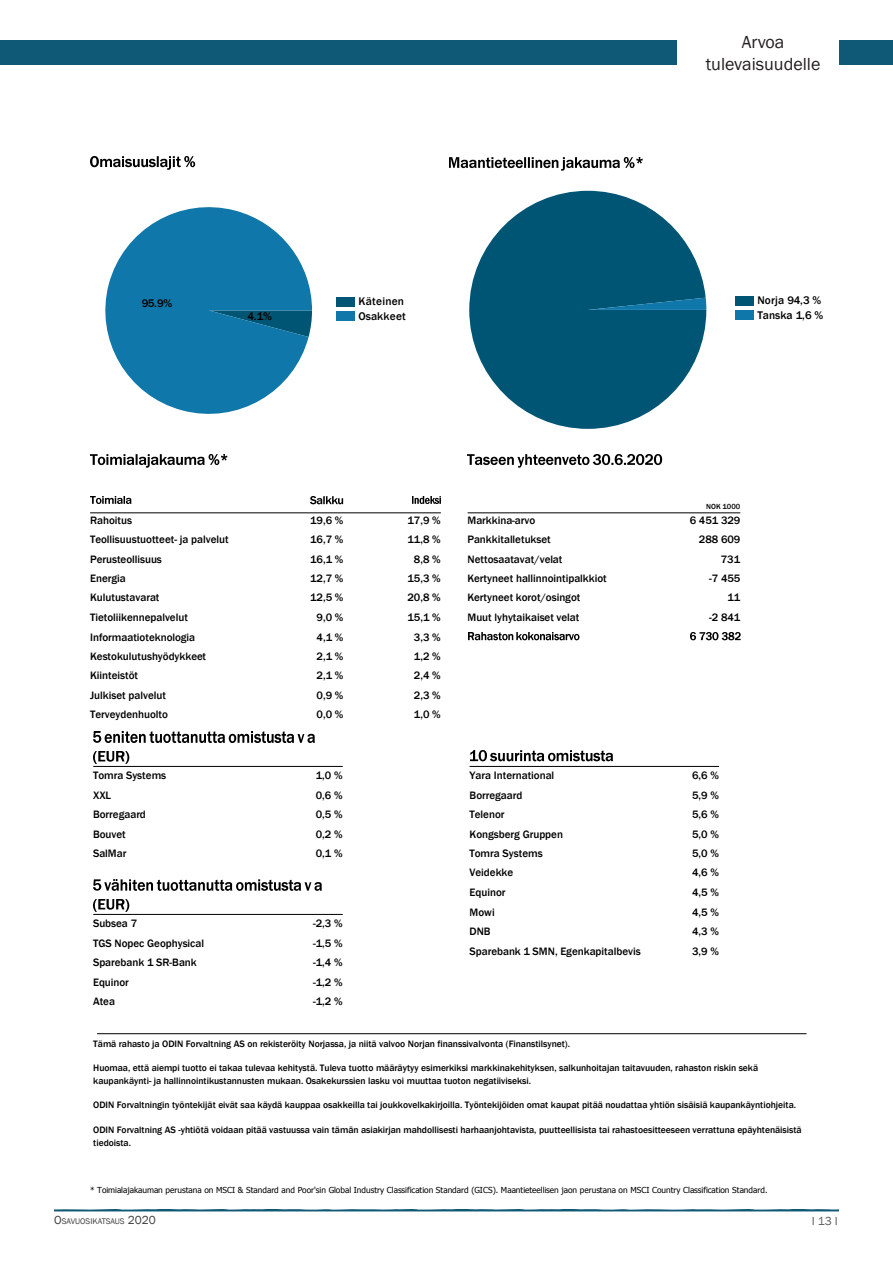
<style>
.page{position:relative;width:893px;height:1263px;background:#fff}
.page>*{position:absolute;margin:0;border:0;box-sizing:border-box;transform-origin:0 0}
.t1{font:18px/21.6px "Franklin Gothic";color:#231f20;text-align:center}
.t2{font:12px "Franklin Gothic";color:#5f5f62}
.t3{font:500 11.4px/14.5px "Franklin Gothic";letter-spacing:.01em;color:#000}
.t4{font:500 11.1px/19.5px "Franklin Gothic";letter-spacing:-.005em;color:#000}
.t5{font:500 9.6px/12.3px "Franklin Gothic";letter-spacing:-.005em;color:#000}
.t6{font:8.4px "Franklin Gothic";color:#3e3e3f}
.t7{font:8.25px "Tahoma";letter-spacing:-.005em;color:#000}
.t8{font:500 7.65px "Franklin Gothic";color:#000}
.s1{font-size:12px}
</style>
<div class="page">
<svg style="left:54px;top:1209px;width:785px;height:2px;background:#35728b"></svg>
<div style="left:0;top:41px;width:893px;height:24px;background:#105976"></div>
<div style="left:677px;top:35px;width:161px;height:42px;background:#fff"></div>
<hr style="left:93px;top:766px;width:250px;height:1px;background:#000">
<img style="left:94px;top:732px;width:220px;height:10px">
<img style="left:94px;top:751px;width:35px;height:16px">
<hr style="left:470px;top:766px;width:249px;height:1px;background:#000">
<img style="left:471px;top:751px;width:142px;height:16px">
<hr style="left:93px;top:914px;width:250px;height:1px;background:#000">
<img style="left:94px;top:880px;width:228px;height:10px">
<img style="left:94px;top:899px;width:35px;height:16px">
<img style="left:91px;top:156px;width:104px;height:14px">
<svg style="left:105px;top:207px;width:207px;height:207px;fill:#0f77a9"></svg>
<div style="left:336px;top:297px;width:18px;height:9px;background:#005575"></div>
<div style="left:336px;top:312px;width:18px;height:9px;background:#0f77a9"></div>
<img style="left:90px;top:454px;width:137px;height:14px">
<img style="left:467px;top:454px;width:196px;height:14px">
<hr style="left:468px;top:513px;width:272px;height:1px;background:#000">
<img style="left:468px;top:633px;width:111px;height:8px">
<img style="left:690px;top:633px;width:50px;height:8px">
<img style="left:90px;top:496px;width:41px;height:17px">
<img style="left:311px;top:496px;width:33px;height:17px">
<img style="left:412px;top:496px;width:29px;height:17px">
<hr style="left:90px;top:513px;width:351px;height:1px;background:#000">
<img style="left:450px;top:157px;width:193px;height:14px">
<svg style="left:469px;top:191px;width:237px;height:238px;fill:#005575"></svg>
<svg style="left:588px;top:298px;width:118px;height:12px"></svg>
<div style="left:735px;top:296px;width:18px;height:9px;background:#005575"></div>
<div style="left:735px;top:310px;width:18px;height:10px;background:#0f77a9"></div>
<hr style="left:97px;top:1033px;width:709px;height:1px;background:#000">
<h1 class="t1" style="left:706px;top:32px;width:116px">Arvoa tulevaisuudelle</h1>
<p class="t3" style="left:142px;top:296px;width:32px">95.9%</p>
<p class="t3" style="left:359px;top:294px;width:49px">Käteinen<br>Osakkeet</p>
<p class="t3" style="left:248px;top:309px;width:26px">4.1%</p>
<p class="t3" style="left:758px;top:293px;width:67px">Norja 94,3 %<br>Tanska 1,6 %</p>
<p class="t4" style="left:90px;top:510px;width:43px">Rahoitus</p>
<p class="t4" style="left:310px;top:510px;width:35px">19,6 %</p>
<p class="t4" style="left:408px;top:510px;width:35px">17,9 %</p>
<p class="t4" style="left:90px;top:530px;width:140px">Teollisuustuotteet- ja palvelut</p>
<p class="t4" style="left:310px;top:530px;width:35px">16,7 %</p>
<p class="t4" style="left:408px;top:530px;width:35px">11,8 %</p>
<p class="t4" style="left:90px;top:549px;width:73px">Perusteollisuus</p>
<p class="t4" style="left:310px;top:549px;width:35px">16,1 %</p>
<p class="t4" style="left:414px;top:549px;width:28px">8,8 %</p>
<p class="t4" style="left:90px;top:569px;width:37px">Energia</p>
<p class="t4" style="left:310px;top:569px;width:35px">12,7 %</p>
<p class="t4" style="left:408px;top:569px;width:35px">15,3 %</p>
<p class="t4" style="left:90px;top:588px;width:71px">Kulutustavarat</p>
<p class="t4" style="left:310px;top:588px;width:35px">12,5 %</p>
<p class="t4" style="left:408px;top:588px;width:35px">20,8 %</p>
<p class="t4" style="left:90px;top:608px;width:99px">Tietoliikennepalvelut</p>
<p class="t4" style="left:317px;top:608px;width:28px">9,0 %</p>
<p class="t4" style="left:408px;top:608px;width:35px">15,1 %</p>
<p class="t4" style="left:90px;top:627px;width:107px">Informaatioteknologia</p>
<p class="t4" style="left:317px;top:627px;width:28px">4,1 %</p>
<p class="t4" style="left:414px;top:627px;width:28px">3,3 %</p>
<p class="t4" style="left:90px;top:647px;width:118px">Kestokulutushyödykkeet</p>
<p class="t4" style="left:317px;top:647px;width:28px">2,1 %</p>
<p class="t4" style="left:414px;top:647px;width:28px">1,2 %</p>
<p class="t4" style="left:90px;top:666px;width:49px">Kiinteistöt</p>
<p class="t4" style="left:317px;top:666px;width:28px">2,1 %</p>
<p class="t4" style="left:414px;top:666px;width:28px">2,4 %</p>
<p class="t4" style="left:90px;top:686px;width:77px">Julkiset palvelut</p>
<p class="t4" style="left:317px;top:686px;width:28px">0,9 %</p>
<p class="t4" style="left:414px;top:686px;width:28px">2,3 %</p>
<p class="t4" style="left:90px;top:705px;width:79px">Terveydenhuolto</p>
<p class="t4" style="left:317px;top:705px;width:28px">0,0 %</p>
<p class="t4" style="left:414px;top:705px;width:28px">1,0 %</p>
<p class="t4" style="left:93px;top:766px;width:75px">Tomra Systems</p>
<p class="t4" style="left:316px;top:766px;width:28px">1,0 %</p>
<p class="t4" style="left:93px;top:785px;width:20px">XXL</p>
<p class="t4" style="left:316px;top:785px;width:28px">0,6 %</p>
<p class="t4" style="left:93px;top:805px;width:54px">Borregaard</p>
<p class="t4" style="left:316px;top:805px;width:28px">0,5 %</p>
<p class="t4" style="left:93px;top:824px;width:34px">Bouvet</p>
<p class="t4" style="left:316px;top:824px;width:28px">0,2 %</p>
<p class="t4" style="left:93px;top:844px;width:35px">SalMar</p>
<p class="t4" style="left:316px;top:844px;width:28px">0,1 %</p>
<p class="t4" style="left:93px;top:914px;width:46px">Subsea 7</p>
<p class="t4" style="left:313px;top:914px;width:31px">-2,3 %</p>
<p class="t4" style="left:93px;top:933px;width:112px">TGS Nopec Geophysical</p>
<p class="t4" style="left:313px;top:933px;width:31px">-1,5 %</p>
<p class="t4" style="left:93px;top:953px;width:105px">Sparebank 1 SR-Bank</p>
<p class="t4" style="left:313px;top:953px;width:31px">-1,4 %</p>
<p class="t4" style="left:93px;top:972px;width:37px">Equinor</p>
<p class="t4" style="left:313px;top:972px;width:31px">-1,2 %</p>
<p class="t4" style="left:93px;top:992px;width:23px">Atea</p>
<p class="t4" style="left:313px;top:992px;width:31px">-1,2 %</p>
<p class="t8" style="left:706px;top:501px;width:36px">NOK 1000</p>
<p class="t4" style="left:467px;top:510px;width:96px">Markkina-arvo<br>Pankkitalletukset<br>Nettosaatavat/velat</p>
<p class="t4" style="left:690px;top:510px;width:52px;text-align:right">6 451 329<br>288 609<br>731</p>
<p class="t4" style="left:467px;top:569px;width:141px">Kertyneet hallinnointipalkkiot<br>Kertyneet korot/osingot<br>Muut lyhytaikaiset velat</p>
<p class="t4" style="left:709px;top:569px;width:33px;text-align:right">-7 455<br>11<br>-2 841</p>
<p class="t4" style="left:470px;top:766px;width:86px">Yara International</p>
<p class="t4" style="left:692px;top:766px;width:28px">6,6 %</p>
<p class="t4" style="left:470px;top:785px;width:54px">Borregaard</p>
<p class="t4" style="left:692px;top:785px;width:28px">5,9 %</p>
<p class="t4" style="left:470px;top:805px;width:36px">Telenor</p>
<p class="t4" style="left:692px;top:805px;width:28px">5,6 %</p>
<p class="t4" style="left:470px;top:824px;width:95px">Kongsberg Gruppen</p>
<p class="t4" style="left:692px;top:824px;width:28px">5,0 %</p>
<p class="t4" style="left:470px;top:844px;width:75px">Tomra Systems</p>
<p class="t4" style="left:692px;top:844px;width:28px">5,0 %</p>
<p class="t4" style="left:470px;top:863px;width:45px">Veidekke</p>
<p class="t4" style="left:692px;top:863px;width:28px">4,6 %</p>
<p class="t4" style="left:470px;top:883px;width:37px">Equinor</p>
<p class="t4" style="left:692px;top:883px;width:28px">4,5 %</p>
<p class="t4" style="left:470px;top:902px;width:27px">Mowi</p>
<p class="t4" style="left:692px;top:902px;width:28px">4,5 %</p>
<p class="t4" style="left:470px;top:922px;width:23px">DNB</p>
<p class="t4" style="left:692px;top:922px;width:28px">4,3 %</p>
<p class="t4" style="left:470px;top:941px;width:173px">Sparebank 1 SMN, Egenkapitalbevis</p>
<p class="t4" style="left:692px;top:941px;width:28px">3,9 %</p>
<p class="t5" style="left:93px;top:1037px;width:478px">Tämä rahasto ja ODIN Forvaltning AS on rekisteröity Norjassa, ja niitä valvoo Norjan finanssivalvonta (Finanstilsynet).</p>
<p class="t5" style="left:93px;top:1062px;width:666px">Huomaa, että aiempi tuotto ei takaa tulevaa kehitystä. Tuleva tuotto määräytyy esimerkiksi markkinakehityksen, salkunhoitajan taitavuuden, rahaston riskin sekä kaupankäynti- ja hallinnointikustannusten mukaan. Osakekurssien lasku voi muuttaa tuoton negatiiviseksi.</p>
<p class="t5" style="left:93px;top:1099px;width:704px">ODIN Forvaltningin työntekijät eivät saa käydä kauppaa osakkeilla tai joukkovelkakirjoilla. Työntekijöiden omat kaupat pitää noudattaa yhtiön sisäisiä kaupankäyntiohjeita.</p>
<p class="t5" style="left:93px;top:1124px;width:710px">ODIN Forvaltning AS -yhtiötä voidaan pitää vastuussa vain tämän asiakirjan mahdollisesti harhaanjohtavista, puutteellisista tai rahastoesitteeseen verrattuna epäyhtenäisistä tiedoista.</p>
<p class="t7" style="left:90px;top:1184px;width:679px">* Toimialajakauman perustana on MSCI &amp; Standard and Poor'sin Global Industry Classification Standard (GICS). Maantieteellisen jaon perustana on MSCI Country Classification Standard.</p>
<p class="t6" style="left:54px;top:1216px;width:103px"><span class="s1">O</span>SAVUOSIKATSAUS <span class="s1">2020</span></p>
<p class="t2" style="left:812px;top:1213px;width:27px">I 13 I</p>
</div>
